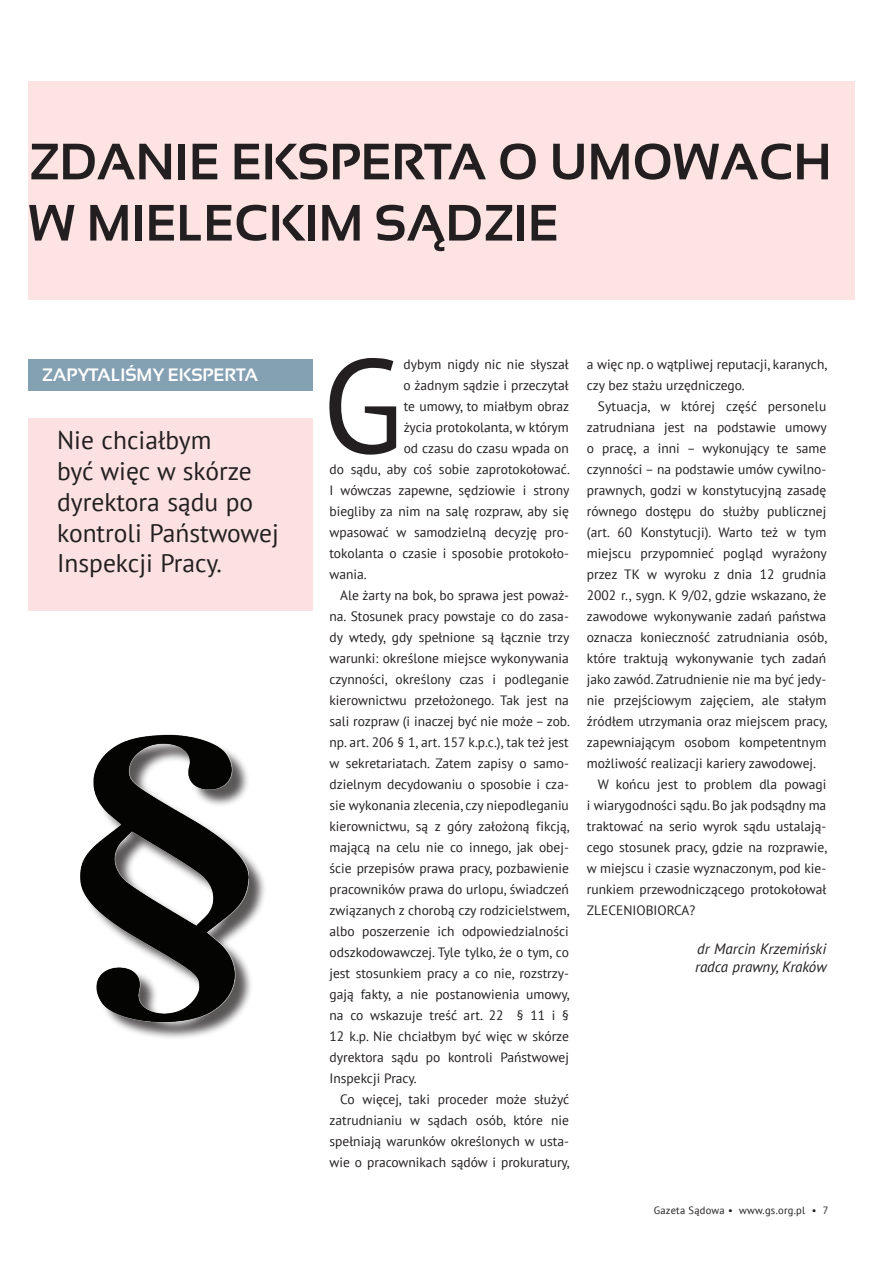
<style>
.page{position:relative;width:893px;height:1263px;background:#fff}
.page>*{position:absolute;margin:0;border:0;box-sizing:border-box;transform-origin:0 0}
.t1{font:133.5px "PT Sans";color:#231f20}
.t2{font:700 51px/61.2px "Sansation";color:#231f20}
.t3{font:25.5px/30.8px "PT Sans";color:#231f20}
.t4{font:700 18px "Sansation";color:#fff}
.t5{font:italic 15px/18px "PT Sans";color:#231f20}
.t6{font:13.5px/21px "PT Sans";color:#231f20}
.t7{font:10.5px "PT Sans";letter-spacing:.025em;color:#231f20}
</style>
<div class="page">
<img style="left:80px;top:734px;width:185px;height:304px">
<div style="left:28px;top:418px;width:285px;height:193px;background:#fce1e2"></div>
<div style="left:28px;top:359px;width:285px;height:32px;background:#84a0b3"></div>
<div style="left:28px;top:81px;width:827px;height:218px;background:#fde3e2"></div>
<h2 class="t2" style="left:28px;top:131px;width:805px">ZDANIE EKSPERTA O UMOWACH<br>W MIELECKIM SĄDZIE</h2>
<h3 class="t4" style="left:42px;top:365px;width:12px">ZAPYTALI</h3>
<h3 class="t4" style="left:125px;top:365px;width:134px">ŚMY EKSPERTA</h3>
<h3 class="t3" style="left:57px;top:424px;width:223px">Nie chciałbym<br>być więc w skórze dyrektora sądu po kontroli Państwowej<br>Inspekcji Pracy.</h3>
<h1 class="t1" style="left:322px;top:320px;width:83px">G</h1>
<p class="t6" style="left:404px;top:353px;width:167px">dybym nigdy nic nie słyszał</p>
<p class="t6" style="left:404px;top:374px;width:167px">o żadnym sądzie i przeczytał</p>
<p class="t6" style="left:404px;top:395px;width:167px">te umowy, to miałbym obraz</p>
<p class="t6" style="left:404px;top:416px;width:167px">życia protokolanta, w którym</p>
<p class="t6" style="left:404px;top:437px;width:167px">od czasu do czasu wpada on</p>
<p class="t6" style="left:329px;top:458px;width:242px">do sądu, aby coś sobie zaprotokołować.</p>
<p class="t6" style="left:329px;top:479px;width:241px">I wówczas zapewne, sędziowie i strony</p>
<p class="t6" style="left:329px;top:500px;width:241px">biegliby za nim na salę rozpraw, aby się</p>
<p class="t6" style="left:329px;top:521px;width:241px">wpasować w samodzielną decyzję pro-</p>
<p class="t6" style="left:329px;top:542px;width:241px">tokolanta o czasie i sposobie protokoło-</p>
<p class="t6" style="left:329px;top:563px;width:39px">wania.</p>
<p class="t6" style="left:340px;top:584px;width:230px">Ale żarty na bok, bo sprawa jest poważ-</p>
<p class="t6" style="left:329px;top:606px;width:241px">na. Stosunek pracy powstaje co do zasa-</p>
<p class="t6" style="left:329px;top:627px;width:241px">dy wtedy, gdy spełnione są łącznie trzy</p>
<p class="t6" style="left:329px;top:648px;width:241px">warunki: określone miejsce wykonywania</p>
<p class="t6" style="left:329px;top:669px;width:241px">czynności, określony czas i podleganie</p>
<p class="t6" style="left:329px;top:690px;width:241px">kierownictwu przełożonego. Tak jest na</p>
<p class="t6" style="left:329px;top:711px;width:242px">sali rozpraw (i inaczej być nie może – zob.</p>
<p class="t6" style="left:329px;top:732px;width:241px">np. art. 206 § 1, art. 157 k.p.c.), tak też jest</p>
<p class="t6" style="left:329px;top:753px;width:241px">w sekretariatach. Zatem zapisy o samo-</p>
<p class="t6" style="left:329px;top:774px;width:241px">dzielnym decydowaniu o sposobie i cza-</p>
<p class="t6" style="left:329px;top:795px;width:241px">sie wykonania zlecenia, czy niepodleganiu</p>
<p class="t6" style="left:329px;top:816px;width:242px">kierownictwu, są z góry założoną fikcją,</p>
<p class="t6" style="left:329px;top:837px;width:241px">mającą na celu nie co innego, jak obej-</p>
<p class="t6" style="left:329px;top:858px;width:241px">ście przepisów prawa pracy, pozbawienie</p>
<p class="t6" style="left:329px;top:879px;width:241px">pracowników prawa do urlopu, świadczeń</p>
<p class="t6" style="left:329px;top:900px;width:242px">związanych z chorobą czy rodzicielstwem,</p>
<p class="t6" style="left:329px;top:921px;width:241px">albo poszerzenie ich odpowiedzialności</p>
<p class="t6" style="left:329px;top:942px;width:241px">odszkodowawczej. Tyle tylko, że o tym, co</p>
<p class="t6" style="left:329px;top:963px;width:241px">jest stosunkiem pracy a co nie, rozstrzy-</p>
<p class="t6" style="left:329px;top:984px;width:242px">gają fakty, a nie postanowienia umowy,</p>
<p class="t6" style="left:329px;top:1005px;width:241px">na co wskazuje treść art. 22 § 11 i §</p>
<p class="t6" style="left:329px;top:1026px;width:241px">12 k.p. Nie chciałbym być więc w skórze</p>
<p class="t6" style="left:329px;top:1047px;width:241px">dyrektora sądu po kontroli Państwowej</p>
<p class="t6" style="left:329px;top:1068px;width:89px">Inspekcji Pracy.</p>
<p class="t6" style="left:340px;top:1089px;width:230px">Co więcej, taki proceder może służyć</p>
<p class="t6" style="left:329px;top:1110px;width:241px">zatrudnianiu w sądach osób, które nie</p>
<p class="t6" style="left:329px;top:1131px;width:241px">spełniają warunków określonych w usta-</p>
<p class="t6" style="left:329px;top:1152px;width:242px">wie o pracownikach sądów i prokuratury,</p>
<p class="t6" style="left:587px;top:354px;width:242px">a więc np. o wątpliwej reputacji, karanych, czy bez stażu urzędniczego.</p>
<p class="t6" style="left:598px;top:396px;width:230px">Sytuacja, w której część personelu</p>
<p class="t6" style="left:587px;top:417px;width:241px">zatrudniana jest na podstawie umowy</p>
<p class="t6" style="left:587px;top:438px;width:241px">o pracę, a inni – wykonujący te same</p>
<p class="t6" style="left:587px;top:459px;width:241px">czynności – na podstawie umów cywilno-</p>
<p class="t6" style="left:587px;top:480px;width:241px">prawnych, godzi w konstytucyjną zasadę</p>
<p class="t6" style="left:587px;top:501px;width:241px">równego dostępu do służby publicznej</p>
<p class="t6" style="left:587px;top:522px;width:241px">(art. 60 Konstytucji). Warto też w tym</p>
<p class="t6" style="left:587px;top:543px;width:241px">miejscu przypomnieć pogląd wyrażony</p>
<p class="t6" style="left:587px;top:564px;width:241px">przez TK w wyroku z dnia 12 grudnia</p>
<p class="t6" style="left:587px;top:585px;width:241px">2002 r., sygn. K 9/02, gdzie wskazano, że</p>
<p class="t6" style="left:587px;top:606px;width:241px">zawodowe wykonywanie zadań państwa</p>
<p class="t6" style="left:587px;top:627px;width:242px">oznacza konieczność zatrudniania osób,</p>
<p class="t6" style="left:587px;top:648px;width:241px">które traktują wykonywanie tych zadań</p>
<p class="t6" style="left:587px;top:669px;width:241px">jako zawód. Zatrudnienie nie ma być jedy-</p>
<p class="t6" style="left:587px;top:690px;width:241px">nie przejściowym zajęciem, ale stałym</p>
<p class="t6" style="left:587px;top:711px;width:242px">źródłem utrzymania oraz miejscem pracy,</p>
<p class="t6" style="left:587px;top:732px;width:241px">zapewniającym osobom kompetentnym</p>
<p class="t6" style="left:587px;top:753px;width:231px">możliwość realizacji kariery zawodowej.</p>
<p class="t6" style="left:598px;top:774px;width:230px">W końcu jest to problem dla powagi</p>
<p class="t6" style="left:587px;top:795px;width:241px">i wiarygodności sądu. Bo jak podsądny ma</p>
<p class="t6" style="left:587px;top:816px;width:241px">traktować na serio wyrok sądu ustalają-</p>
<p class="t6" style="left:587px;top:837px;width:242px">cego stosunek pracy, gdzie na rozprawie,</p>
<p class="t6" style="left:587px;top:858px;width:241px">w miejscu i czasie wyznaczonym, pod kie-</p>
<p class="t6" style="left:587px;top:879px;width:241px">runkiem przewodniczącego protokołował</p>
<p class="t6" style="left:587px;top:900px;width:110px">ZLECENIOBIORCA?</p>
<p class="t5" style="left:695px;top:939px;width:133px">dr Marcin Krzemiński radca prawny, Kraków</p>
<p class="t7" style="left:654px;top:1204px;width:176px">Gazeta Sądowa • www.gs.org.pl • 7</p>
</div>
